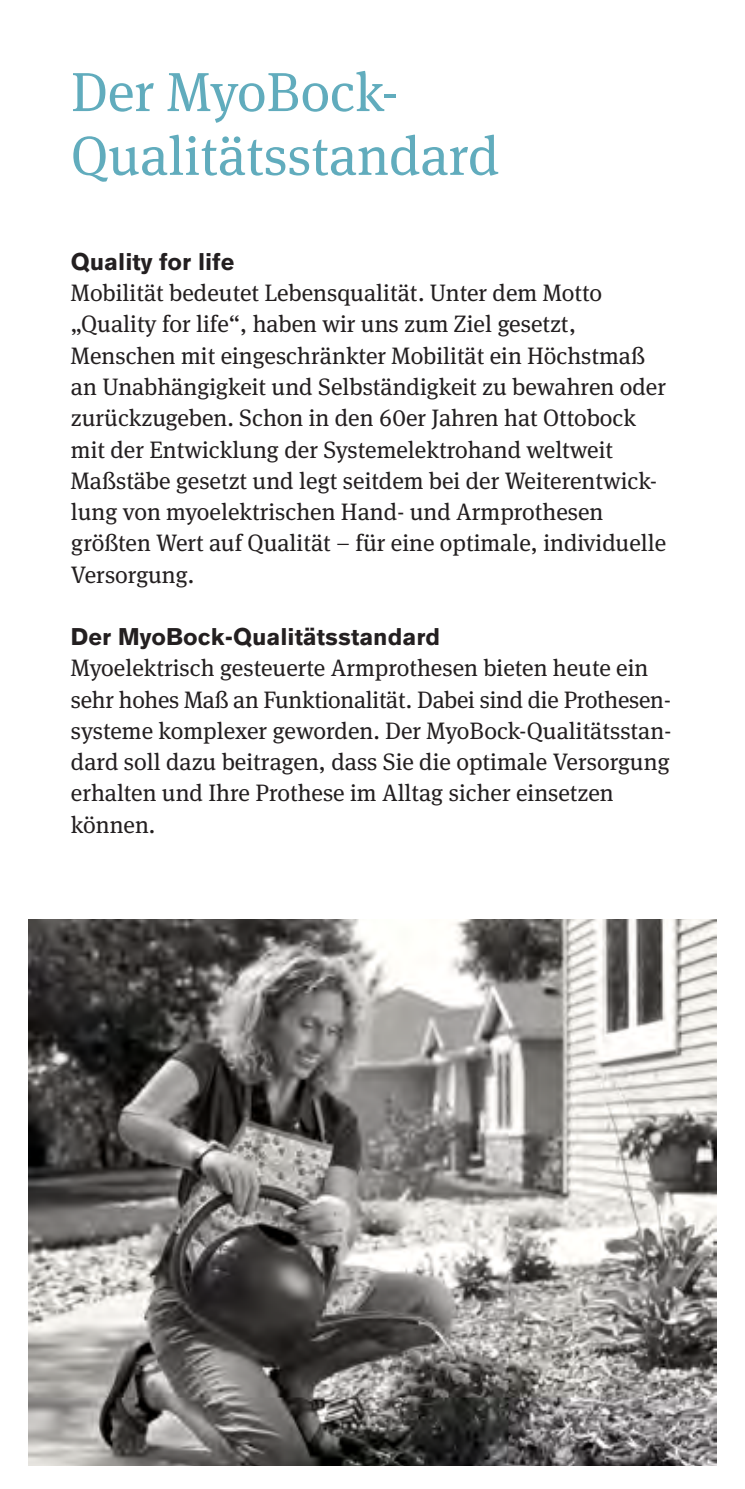
<style>
.page{position:relative;width:745px;height:1489px;background:#fff}
.page>*{position:absolute;margin:0;border:0;box-sizing:border-box;transform-origin:0 0}
.t1{font:55px/63.8px "OBO Serif";color:#61acbd}
.t2{font:23.75px/31.2px "OBO Serif";color:#231f20}
.t3{font:700 23.75px "OBO Sans";color:#231f20}
</style>
<div class="page">
<img style="left:28px;top:919px;width:688px;height:546px">
<h1 class="t1" style="left:71px;top:60px;width:429px">Der MyoBock-<br>Qualitätsstandard</h1>
<p class="t3" style="left:71px;top:248px;width:165px">Quality for life</p>
<p class="t2" style="left:71px;top:277px;width:596px">Mobilität bedeutet Lebensqualität. Unter dem Motto „Quality for life“, haben wir uns zum Ziel gesetzt, Menschen mit eingeschränkter Mobilität ein Höchstmaß an Unabhängigkeit und Selbständigkeit zu bewahren oder zurückzugeben. Schon in den 60er Jahren hat Ottobock mit der Entwicklung der Systemelektrohand weltweit Maßstäbe gesetzt und legt seitdem bei der Weiterentwick&shy;lung von myoelektrischen Hand- und Armprothesen größten Wert auf Qualität – für eine optimale, individuelle Versorgung.</p>
<p class="t3" style="left:71px;top:623px;width:370px">Der MyoBock-Qualitätsstandard</p>
<p class="t2" style="left:71px;top:652px;width:602px">Myoelektrisch gesteuerte Armprothesen bieten heute ein sehr hohes Maß an Funktionalität. Dabei sind die Prothesen&shy;systeme komplexer geworden. Der MyoBock-Qualitätsstan&shy;dard soll dazu beitragen, dass Sie die optimale Versorgung erhalten und Ihre Prothese im Alltag sicher einsetzen können.</p>
</div>
